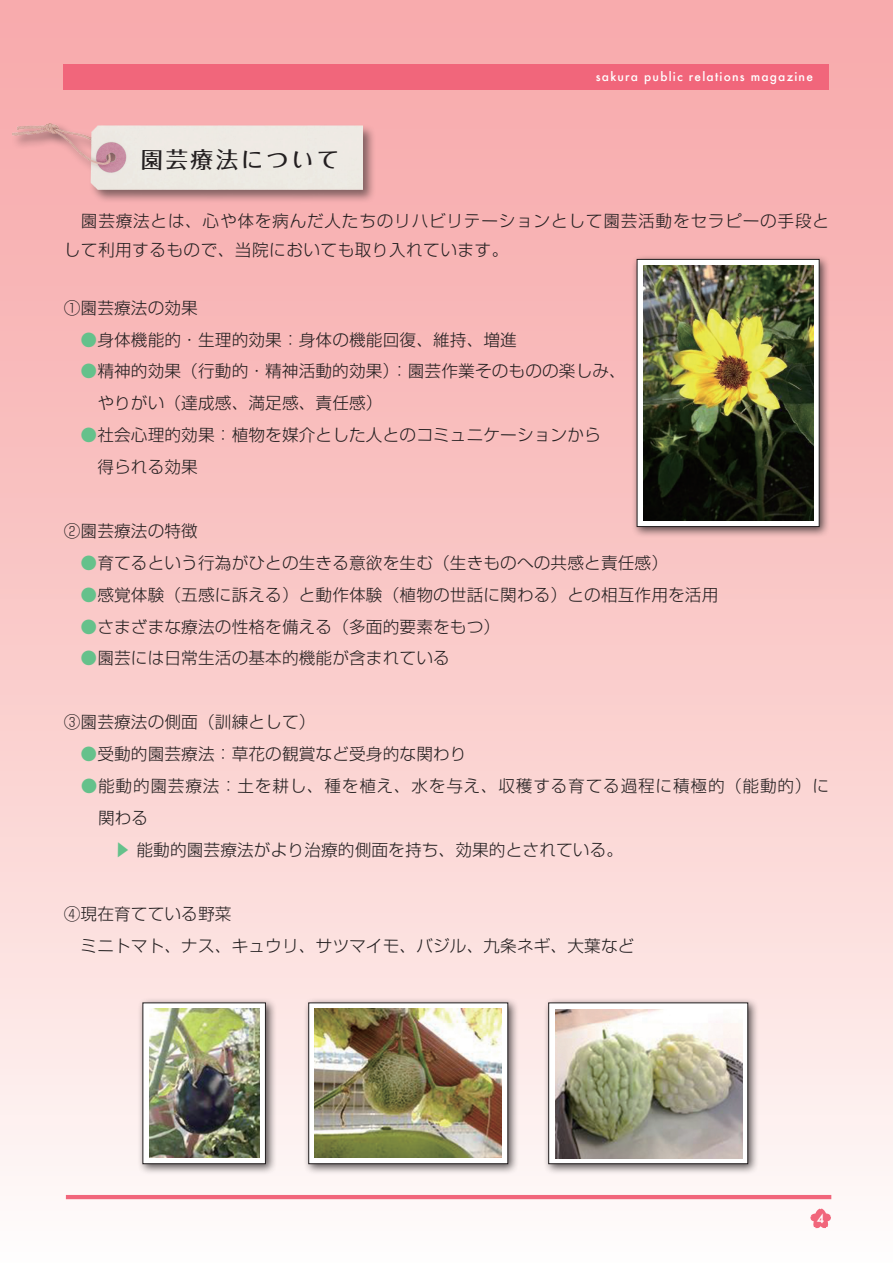
<style>
.page{position:relative;width:893px;height:1263px;background:#fff}
.page>*{position:absolute;margin:0;border:0;box-sizing:border-box;transform-origin:0 0}
.t1{font:500 22.5px "Folk Pro";color:#231f20}
.t2{font:300 16.5px/31.8px "Shin Go Pro";color:#231f20}
.t3{font:500 12px "Futura";letter-spacing:.1em;color:#fff}
.s1{color:#65c18b}
</style>
<div class="page">
<div style="left:0;top:0;width:893px;height:1263px;background:linear-gradient(to bottom,#f7a3a5,#fef7f5)"></div>
<div style="left:64px;top:64px;width:765px;height:25px;background:#f1667b"></div>
<hr style="left:66px;top:1195px;width:765px;height:4px;background:#f1667b">
<div style="left:11px;top:122px;width:366px;height:82px;background:#231f20;opacity:.55"></div>
<img style="left:13px;top:123px;width:349px;height:66px">
<div style="left:631px;top:254px;width:200px;height:284px;background:#231f20;opacity:.75"></div>
<div style="left:637px;top:259px;width:182px;height:268px;background:#fff;border:1px solid #231f20"></div>
<img style="left:643px;top:265px;width:170px;height:256px">
<div style="left:137px;top:997px;width:140px;height:178px;background:#231f20;opacity:.75"></div>
<div style="left:142px;top:1002px;width:124px;height:162px;background:#fff;border:1px solid #231f20"></div>
<img style="left:149px;top:1009px;width:111px;height:148px">
<div style="left:303px;top:997px;width:217px;height:178px;background:#231f20;opacity:.75"></div>
<div style="left:308px;top:1002px;width:200px;height:162px;background:#fff;border:1px solid #231f20"></div>
<img style="left:314px;top:1008px;width:187px;height:149px">
<div style="left:543px;top:997px;width:217px;height:178px;background:#231f20;opacity:.75"></div>
<div style="left:548px;top:1002px;width:200px;height:162px;background:#fff;border:1px solid #231f20"></div>
<img style="left:555px;top:1009px;width:187px;height:149px">
<svg style="left:810px;top:1208px;width:21px;height:20px"></svg>
<h1 class="t1" style="left:141px;top:139px;width:200px;rotate:1deg">園芸療法について</h1>
<p class="t3" style="left:596px;top:68px;width:219px">sakura public relations magazine</p>
<p class="t2" style="left:65px;top:196px;width:766px;text-indent:17px;rotate:1deg">園芸療法とは、心や体を病んだ人たちのリハビリテーションとして園芸活動をセラピーの手段として利用するもので、当院においても取り入れています。</p>
<p class="t2" style="left:64px;top:288px;width:135px;rotate:1deg">①園芸療法の効果</p>
<p class="t2" style="left:81px;top:318px;width:438px;rotate:1deg"><span class="s1">●</span>身体機能的・生理的効果：身体の機能回復、維持、増進</p>
<p class="t2" style="left:98px;top:348px;width:529px;line-height:34px;text-indent:-17px;rotate:1deg"><span class="s1">●</span>精神的効果（行動的・精神活動的効果）：園芸作業そのものの楽しみ、やりがい（達成感、満足感、責任感）</p>
<p class="t2" style="left:98px;top:411px;width:504px;line-height:35.4px;text-indent:-17px;rotate:1deg"><span class="s1">●</span>社会心理的効果：植物を媒介とした人とのコミュニケーションから得られる効果</p>
<p class="t2" style="left:64px;top:512px;width:135px;rotate:1deg">②園芸療法の特徴</p>
<p class="t2" style="left:81px;top:539px;width:589px;rotate:1deg"><span class="s1">●</span>育てるという行為がひとの生きる意欲を生む（生きものへの共感と責任感）</p>
<p class="t2" style="left:81px;top:571px;width:639px;rotate:1deg"><span class="s1">●</span>感覚体験（五感に訴える）と動作体験（植物の世話に関わる）との相互作用を活用</p>
<p class="t2" style="left:81px;top:605px;width:421px;rotate:1deg"><span class="s1">●</span>さまざまな療法の性格を備える（多面的要素をもつ）</p>
<p class="t2" style="left:81px;top:637px;width:370px;rotate:1deg"><span class="s1">●</span>園芸には日常生活の基本的機能が含まれている</p>
<p class="t2" style="left:64px;top:702px;width:253px;rotate:1deg">③園芸療法の側面（訓練として）</p>
<p class="t2" style="left:81px;top:733px;width:387px;rotate:1deg"><span class="s1">●</span>受動的園芸療法：草花の観賞など受身的な関わり</p>
<p class="t2" style="left:81px;top:761px;width:749px;rotate:1deg"><span class="s1">●</span>能動的園芸療法：土を耕し、種を植え、水を与え、収穫する育てる過程に積極的（能動的）に</p>
<p class="t2" style="left:115px;top:802px;width:510px;line-height:27.5px;text-indent:-17px;rotate:1deg">関わる<br><span class="s1">▶</span> 能動的園芸療法がより治療的側面を持ち、効果的とされている。</p>
<p class="t2" style="left:82px;top:896px;width:555px;line-height:28.2px;text-indent:-17px;rotate:1deg">④現在育てている野菜<br>ミニトマト、ナス、キュウリ、サツマイモ、バジル、九条ネギ、大葉など</p>
</div>
